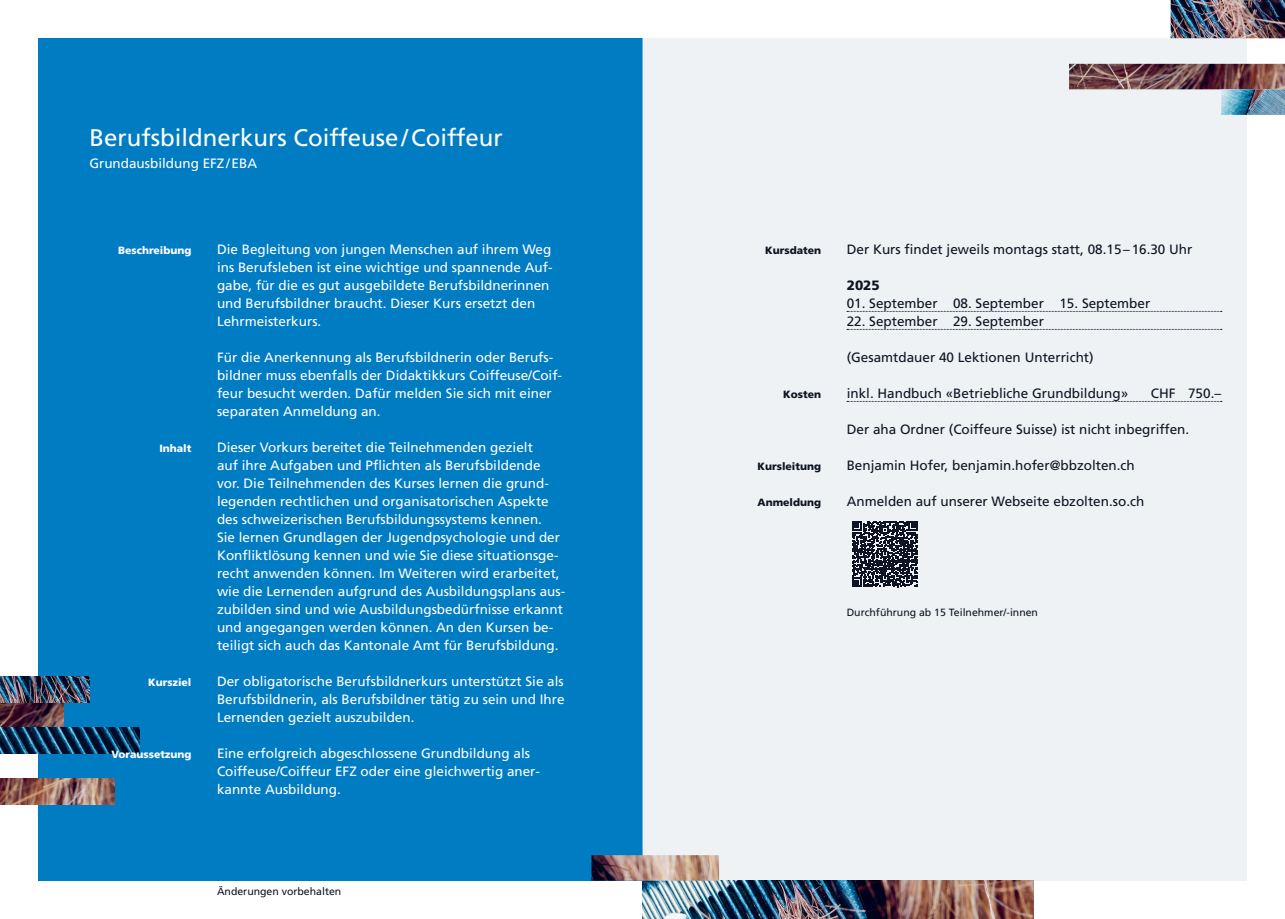
<style>
.page{position:relative;width:1285px;height:919px;background:#fff}
.page>*{position:absolute;margin:0;border:0;box-sizing:border-box;transform-origin:0 0}
.Titel_weiss{font:24px "Frutiger LT Com";color:#fff}
.Grundtext_weiss{font:13.5px/18px "Frutiger LT Com";color:#fff}
.Grundtext_schwarz{font:13.5px "Frutiger LT Com";color:#0e1423}
.Grundtext_schwarz_Linie{font:13.5px "Frutiger LT Com";color:#0e1423}
.Titelzusatz_weiss{font:13.5px "Frutiger LT Com";color:#fff}
.Grundtext_schwarz-2{font:900 13.5px "Frutiger LT Com";color:#0e1423}
.Untertitel_weiss_fett{font:900 10.5px "Frutiger LT Com";color:#fff}
.Untertitel_schwarz_fett{font:900 10.5px "Frutiger LT Com";color:#0e1423}
.Grundtext_klein_schwarz{font:10.5px "Frutiger LT Com";color:#0e1423}
.Grundtext{font:10.5px "Frutiger LT Com";color:#0e1423}
</style>
<div class="page">
<div style="left:38px;top:38px;width:604px;height:842px;background:#007cc3"></div>
<div style="left:642px;top:38px;width:604px;height:842px;background:#eef2f4"></div>
<img style="left:0;top:702px;width:64px;height:25px">
<img style="left:0;top:676px;width:89px;height:26px">
<img style="left:0;top:778px;width:115px;height:26px">
<img style="left:0;top:727px;width:139px;height:26px">
<img style="left:1069px;top:64px;width:215px;height:25px">
<img style="left:1170px;top:0;width:114px;height:38px">
<img style="left:1220px;top:89px;width:64px;height:26px">
<img style="left:642px;top:880px;width:391px;height:38px">
<img style="left:591px;top:855px;width:128px;height:25px">
<svg style="left:846px;top:311px;width:375px;height:1px"></svg>
<svg style="left:846px;top:329px;width:375px;height:1px"></svg>
<svg style="left:846px;top:401px;width:375px;height:1px"></svg>
<svg style="left:852px;top:521px;width:65px;height:66px"></svg>
<p class="Titel_weiss" style="left:89px;top:123px;width:415px">Berufsbildnerkurs Coiffeuse/Coiffeur</p>
<p class="Titelzusatz_weiss" style="left:89px;top:155px;width:169px">Grundausbildung EFZ/EBA</p>
<p class="Untertitel_weiss_fett" style="left:118px;top:244px;width:75px">Beschreibung</p>
<p class="Untertitel_weiss_fett" style="left:159px;top:442px;width:34px">Inhalt</p>
<p class="Untertitel_weiss_fett" style="left:148px;top:676px;width:45px">Kursziel</p>
<p class="Untertitel_weiss_fett" style="left:111px;top:748px;width:81px">Voraussetzung</p>
<p class="Grundtext_weiss" style="left:217px;top:240px;width:337px">Die Begleitung von jungen Menschen auf ihrem Weg ins Berufsleben ist eine wichtige und spannende Auf&shy;gabe, für die es gut ausgebildete Berufsbildnerinnen und Berufsbildner braucht. Dieser Kurs ersetzt den Lehrmeisterkurs.</p>
<p class="Grundtext_weiss" style="left:217px;top:348px;width:346px">Für die Anerkennung als Berufsbildnerin oder Berufs&shy;bildner muss ebenfalls der Didaktikkurs Coiffeuse/Coif&shy;feur besucht werden. Dafür melden Sie sich mit einer separaten Anmeldung an.</p>
<p class="Grundtext_weiss" style="left:217px;top:438px;width:350px">Dieser Vorkurs bereitet die Teilnehmenden gezielt<br>auf ihre Aufgaben und Pflichten als Berufsbildende vor. Die Teilnehmenden des Kurses lernen die grund&shy;legenden rechtlichen und organisatorischen Aspekte des schweizerischen Berufsbildungssystems kennen.<br>Sie lernen Grundlagen der Jugendpsychologie und der Konfliktlösung kennen und wie Sie diese situationsge&shy;recht anwenden können. Im Weiteren wird erarbeitet, wie die Lernenden aufgrund des Ausbildungsplans aus&shy;zubilden sind und wie Ausbildungsbedürfnisse erkannt und angegangen werden können. An den Kursen be&shy;teiligt sich auch das Kantonale Amt für Berufsbildung.</p>
<p class="Grundtext_weiss" style="left:217px;top:672px;width:349px;text-align:justify">Der obligatorische Berufsbildnerkurs unterstützt Sie als Berufsbildnerin, als Berufsbildner tätig zu sein und Ihre Lernenden gezielt auszubilden.</p>
<p class="Grundtext_weiss" style="left:217px;top:744px;width:324px">Eine erfolgreich abgeschlossene Grundbildung als<br>Coiffeuse/Coiffeur EFZ oder eine gleichwertig aner&shy;kannte Ausbildung.</p>
<p class="Grundtext" style="left:217px;top:885px;width:126px">Änderungen vorbehalten</p>
<p class="Untertitel_schwarz_fett" style="left:765px;top:244px;width:58px">Kursdaten</p>
<p class="Untertitel_schwarz_fett" style="left:783px;top:388px;width:39px">Kosten</p>
<p class="Untertitel_schwarz_fett" style="left:757px;top:460px;width:65px">Kursleitung</p>
<p class="Untertitel_schwarz_fett" style="left:757px;top:496px;width:65px">Anmeldung</p>
<p class="Grundtext_schwarz" style="left:846px;top:241px;width:347px">Der Kurs findet jeweils montags statt, 08.15–16.30 Uhr</p>
<p class="Grundtext_schwarz-2" style="left:846px;top:277px;width:35px">2025</p>
<p class="Grundtext_schwarz_Linie" style="left:846px;top:295px;width:305px">01. September 08. September 15. September</p>
<p class="Grundtext_schwarz_Linie" style="left:846px;top:313px;width:199px">22. September 29. September</p>
<p class="Grundtext_schwarz" style="left:846px;top:349px;width:248px">(Gesamtdauer 40 Lektionen Unterricht)</p>
<p class="Grundtext_schwarz_Linie" style="left:846px;top:385px;width:283px">inkl. Handbuch «Betriebliche Grundbildung»</p>
<p class="Grundtext_schwarz_Linie" style="left:1150px;top:385px;width:72px">CHF 750.–</p>
<p class="Grundtext_schwarz" style="left:846px;top:421px;width:344px">Der aha Ordner (Coiffeure Suisse) ist nicht inbegriffen.</p>
<p class="Grundtext_schwarz" style="left:846px;top:457px;width:289px">Benjamin Hofer, benjamin.hofer@bbzolten.ch</p>
<p class="Grundtext_schwarz" style="left:846px;top:493px;width:299px">Anmelden auf unserer Webseite ebzolten.so.ch</p>
<p class="Grundtext_klein_schwarz" style="left:846px;top:606px;width:193px">Durchführung ab 15 Teilnehmer/-innen</p>
</div>
